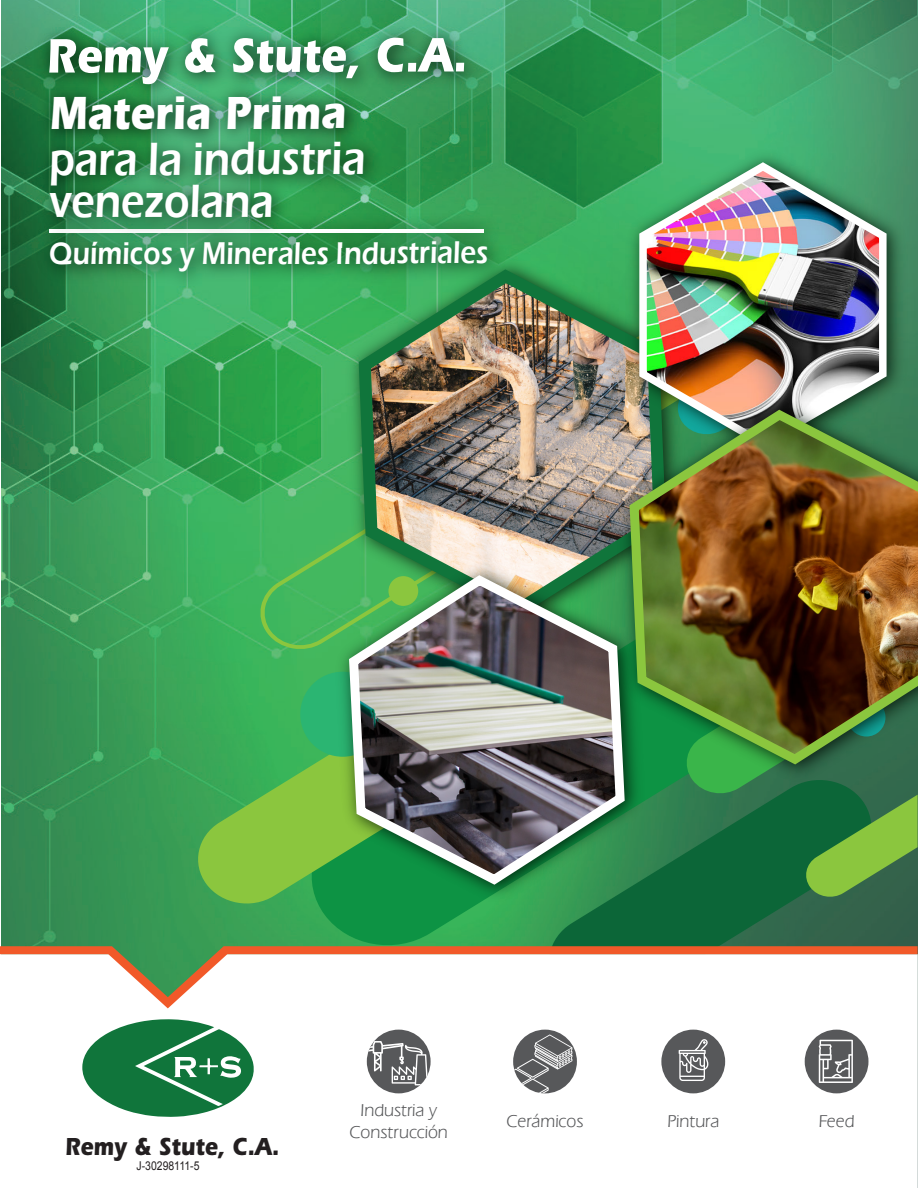
<style>
.page{position:relative;width:918px;height:1188px;background:#fff}
.page>*{position:absolute;margin:0;border:0;box-sizing:border-box;transform-origin:0 0}
.t1{font:600 48px/42.6px "Eras ITC";letter-spacing:-.005em;color:#fff;scale:.86 1}
.t2{font:700 48px "ITC Eras Std";color:#fff;scale:.86 1}
.t3{font:600 32.4px "Eras ITC";letter-spacing:-.005em;color:#fff;scale:.86 1}
.t4{font:700 25.5px "ITC Eras Std";letter-spacing:-.005em;color:#231f20;scale:.86 1}
.t5{font:18px/21.6px "Eras IT Cby BT";color:#57585a;text-align:center}
.t6{font:12.15px "Arial";color:#231f20;scale:.86 1}
</style>
<div class="page">
<img style="left:1px;top:0;width:917px;height:946px">
<div style="left:795px;top:900px;width:83px;height:46px;background:#34634b"></div>
<svg style="left:301px;top:650px;width:494px;height:296px"></svg>
<svg style="left:191px;top:682px;width:139px;height:228px"></svg>
<svg style="left:259px;top:477px;width:80px;height:173px"></svg>
<div style="left:300px;top:672px;width:85px;height:85px;background:#2bb572;border-radius:50%"></div>
<svg style="left:0;top:946px;width:918px;height:62px"></svg>
<svg style="left:682px;top:789px;width:236px;height:111px"></svg>
<img style="left:27px;top:207px;width:483px;height:52px">
<svg style="left:82px;top:1019px;width:172px;height:98px"></svg>
<img style="left:29px;top:17px;width:460px;height:92px">
<svg style="left:49px;top:39px;width:120px;height:29px"></svg>
<svg style="left:185px;top:38px;width:31px;height:30px"></svg>
<svg style="left:233px;top:38px;width:125px;height:30px"></svg>
<svg style="left:378px;top:38px;width:26px;height:34px"></svg>
<div style="left:408px;top:63px;width:8px;height:9px;background:#fff"></div>
<svg style="left:417px;top:38px;width:37px;height:34px"></svg>
<div style="left:456px;top:63px;width:8px;height:8px;background:#fff"></div>
<img style="left:29px;top:68px;width:342px;height:46px">
<img style="left:29px;top:114px;width:372px;height:98px">
<img style="left:29px;top:156px;width:270px;height:60px">
<img style="left:29px;top:216px;width:484px;height:81px">
<div style="left:661px;top:1030px;width:64px;height:63px;background:#57585a;border-radius:50%"></div>
<svg style="left:679px;top:1039px;width:29px;height:42px"></svg>
<div style="left:513px;top:1030px;width:64px;height:63px;background:#57585a;border-radius:50%"></div>
<svg style="left:513px;top:1034px;width:59px;height:59px"></svg>
<div style="left:805px;top:1030px;width:63px;height:63px;background:#57585a;border-radius:50%"></div>
<svg style="left:819px;top:1040px;width:34px;height:43px"></svg>
<div style="left:367px;top:1030px;width:64px;height:63px;background:#57585a;border-radius:50%"></div>
<svg style="left:367px;top:1041px;width:61px;height:44px"></svg>
<img style="left:339px;top:249px;width:281px;height:306px">
<img style="left:353px;top:262px;width:267px;height:293px">
<img style="left:330px;top:555px;width:321px;height:355px">
<img style="left:344px;top:570px;width:285px;height:322px">
<img style="left:620px;top:142px;width:293px;height:247px">
<img style="left:636px;top:158px;width:254px;height:231px">
<img style="left:610px;top:389px;width:308px;height:400px">
<img style="left:625px;top:405px;width:293px;height:365px">
<h1 class="t2" style="left:49px;top:85px;width:346px">Materia Prima</h1>
<h1 class="t1" style="left:49px;top:138px;width:370px">para la industria venezolana</h1>
<h2 class="t3" style="left:49px;top:235px;width:512px">Químicos y Minerales Industriales</h2>
<h3 class="t4" style="left:65px;top:1132px;width:250px">Remy &amp; Stute, C.A.</h3>
<p class="t6" style="left:137px;top:1158px;width:75px">J-30298111-5</p>
<p class="t5" style="left:350px;top:1099px;width:100px">Industria y<br>Construcción</p>
<p class="t5" style="left:507px;top:1110px;width:79px">Cerámicos</p>
<p class="t5" style="left:667px;top:1110px;width:53px">Pintura</p>
<p class="t5" style="left:819px;top:1110px;width:37px">Feed</p>
</div>
